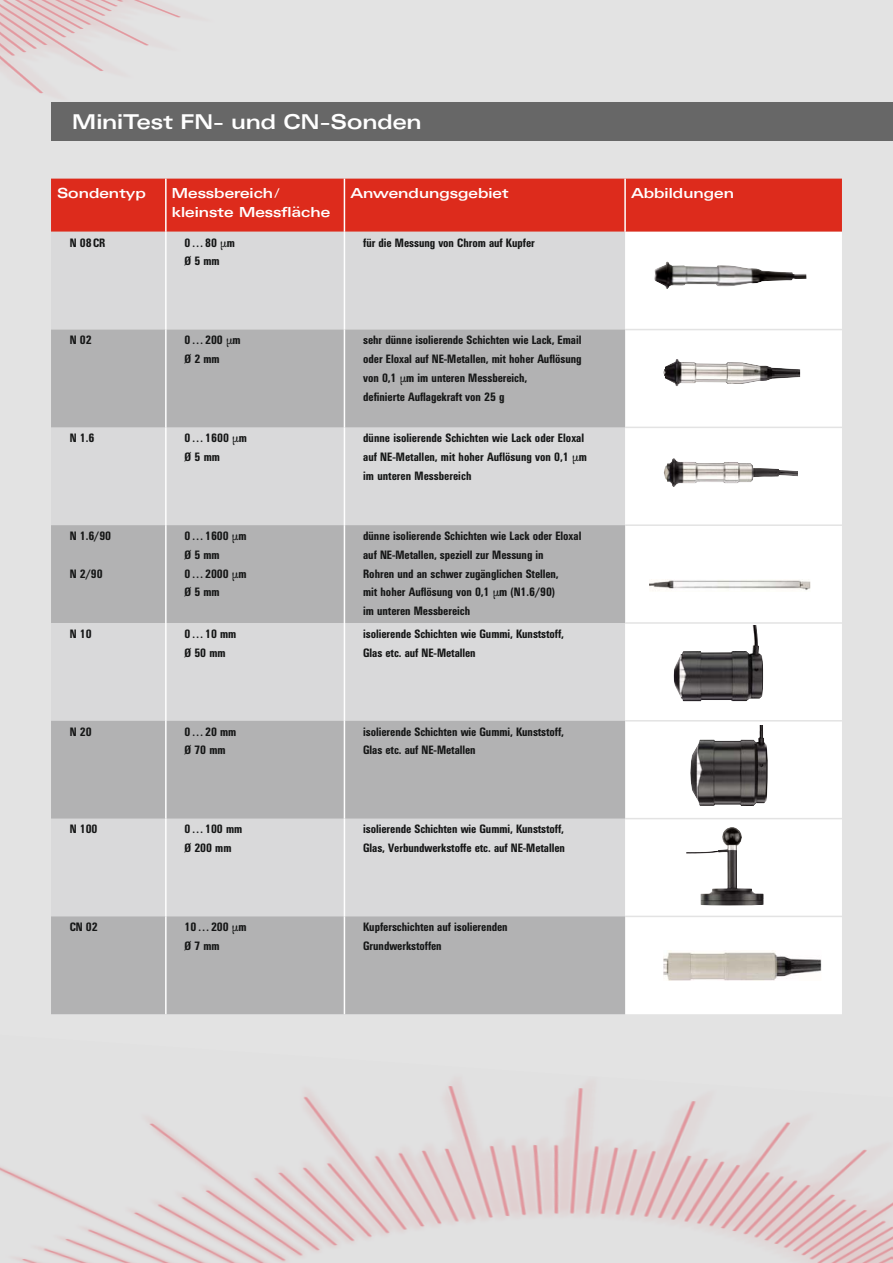
<style>
.page{position:relative;width:893px;height:1263px;background:#e3e3e3}
.page>*{position:absolute;margin:0;border:0;box-sizing:border-box;transform-origin:0 0}
.t1{font:700 21px "Univers Extended BQ";letter-spacing:-.005em;color:#fff}
.t2{font:700 14.25px/19.2px "Univers Extended BQ";color:#fff}
.t3{font:700 12px/18.8px "Univers Condensed BQ";letter-spacing:-.005em;color:#151616}
</style>
<div class="page">
<img style="left:0;top:1082px;width:893px;height:181px">
<img style="left:0;top:0;width:181px;height:94px">
<div style="left:51px;top:179px;width:791px;height:53px;background:#dd2b1c"></div>
<div style="left:625px;top:232px;width:217px;height:782px;background:#fff"></div>
<svg style="left:51px;top:330px;width:574px;height:684px;fill:#b2b2b3"></svg>
<hr style="left:165px;top:179px;width:2px;height:53px;background:#fff">
<hr style="left:344px;top:179px;width:1px;height:53px;background:#fff">
<hr style="left:624px;top:179px;width:2px;height:53px;background:#fff">
<hr style="left:165px;top:232px;width:2px;height:98px;background:#fff">
<hr style="left:344px;top:232px;width:1px;height:98px;background:#fff">
<hr style="left:165px;top:330px;width:2px;height:97px;background:#fff">
<hr style="left:344px;top:330px;width:1px;height:97px;background:#fff">
<hr style="left:165px;top:427px;width:2px;height:98px;background:#fff">
<hr style="left:344px;top:427px;width:1px;height:98px;background:#fff">
<hr style="left:165px;top:525px;width:2px;height:98px;background:#fff">
<hr style="left:344px;top:525px;width:1px;height:98px;background:#fff">
<hr style="left:165px;top:623px;width:2px;height:98px;background:#fff">
<hr style="left:344px;top:623px;width:1px;height:98px;background:#fff">
<hr style="left:165px;top:721px;width:2px;height:98px;background:#fff">
<hr style="left:344px;top:721px;width:1px;height:98px;background:#fff">
<hr style="left:165px;top:819px;width:2px;height:97px;background:#fff">
<hr style="left:344px;top:819px;width:1px;height:97px;background:#fff">
<hr style="left:165px;top:916px;width:2px;height:98px;background:#fff">
<hr style="left:344px;top:916px;width:1px;height:98px;background:#fff">
<hr style="left:625px;top:329px;width:217px;height:1px;background:#e3e3e3">
<hr style="left:625px;top:427px;width:217px;height:1px;background:#e3e3e3">
<hr style="left:625px;top:524px;width:217px;height:2px;background:#e3e3e3">
<hr style="left:625px;top:622px;width:217px;height:2px;background:#e3e3e3">
<hr style="left:625px;top:720px;width:217px;height:1px;background:#e3e3e3">
<hr style="left:625px;top:818px;width:217px;height:1px;background:#e3e3e3">
<hr style="left:625px;top:916px;width:217px;height:1px;background:#e3e3e3">
<div style="left:51px;top:102px;width:842px;height:38px;background:#676767"></div>
<img style="left:654px;top:261px;width:153px;height:29px">
<img style="left:663px;top:359px;width:137px;height:27px">
<img style="left:663px;top:458px;width:135px;height:29px">
<img style="left:673px;top:626px;width:90px;height:75px">
<img style="left:690px;top:726px;width:78px;height:80px">
<img style="left:686px;top:827px;width:78px;height:79px">
<img style="left:663px;top:950px;width:158px;height:30px">
<img style="left:649px;top:580px;width:161px;height:11px">
<h1 class="t1" style="left:72px;top:114px;width:351px">MiniTest FN- und CN-Sonden</h1>
<p class="t2" style="left:57px;top:184px;width:90px">Sondentyp</p>
<p class="t2" style="left:172px;top:184px;width:160px">Messbereich/ kleinste Messfläche</p>
<p class="t2" style="left:350px;top:184px;width:160px">Anwendungsgebiet</p>
<p class="t2" style="left:631px;top:184px;width:105px">Abbildungen</p>
<p class="t3" style="left:70px;top:234px;width:37px">N 08 CR</p>
<p class="t3" style="left:185px;top:234px;width:52px">0 … 80 μm<br>Ø 5 mm</p>
<p class="t3" style="left:363px;top:234px;width:173px">für die Messung von Chrom auf Kupfer</p>
<p class="t3" style="left:70px;top:332px;width:23px">N 02</p>
<p class="t3" style="left:185px;top:332px;width:58px">0 … 200 μm<br>Ø 2 mm</p>
<p class="t3" style="left:363px;top:332px;width:220px">sehr dünne isolierende Schichten wie Lack, Email oder Eloxal auf NE-Metallen, mit hoher Auflösung von 0,1 μm im unteren Messbereich,<br>definierte Auflagekraft von 25 g</p>
<p class="t3" style="left:70px;top:430px;width:26px">N 1.6</p>
<p class="t3" style="left:185px;top:430px;width:64px">0 … 1600 μm<br>Ø 5 mm</p>
<p class="t3" style="left:363px;top:430px;width:225px">dünne isolierende Schichten wie Lack oder Eloxal auf NE-Metallen, mit hoher Auflösung von 0,1 μm im unteren Messbereich</p>
<p class="t3" style="left:70px;top:528px;width:43px">N 1.6/90</p>
<p class="t3" style="left:70px;top:565px;width:34px">N 2/90</p>
<p class="t3" style="left:185px;top:528px;width:64px">0 … 1600 μm<br>Ø 5 mm<br>0 … 2000 μm<br>Ø 5 mm</p>
<p class="t3" style="left:363px;top:528px;width:220px">dünne isolierende Schichten wie Lack oder Eloxal auf NE-Metallen, speziell zur Messung in<br>Rohren und an schwer zugänglichen Stellen,<br>mit hoher Auflösung von 0,1 μm (N1.6/90)<br>im unteren Messbereich</p>
<p class="t3" style="left:70px;top:625px;width:23px">N 10</p>
<p class="t3" style="left:185px;top:625px;width:53px">0 … 10 mm<br>Ø 50 mm</p>
<p class="t3" style="left:363px;top:625px;width:202px">isolierende Schichten wie Gummi, Kunststoff,<br>Glas etc. auf NE-Metallen</p>
<p class="t3" style="left:70px;top:723px;width:23px">N 20</p>
<p class="t3" style="left:185px;top:723px;width:53px">0 … 20 mm<br>Ø 70 mm</p>
<p class="t3" style="left:363px;top:723px;width:202px">isolierende Schichten wie Gummi, Kunststoff,<br>Glas etc. auf NE-Metallen</p>
<p class="t3" style="left:70px;top:821px;width:29px">N 100</p>
<p class="t3" style="left:185px;top:821px;width:59px">0 … 100 mm<br>Ø 200 mm</p>
<p class="t3" style="left:363px;top:821px;width:203px">isolierende Schichten wie Gummi, Kunststoff,<br>Glas, Verbundwerkstoffe etc. auf NE-Metallen</p>
<p class="t3" style="left:70px;top:919px;width:30px">CN 02</p>
<p class="t3" style="left:185px;top:919px;width:64px">10 … 200 μm<br>Ø 7 mm</p>
<p class="t3" style="left:363px;top:919px;width:146px">Kupferschichten auf isolierenden<br>Grundwerkstoffen</p>
</div>
